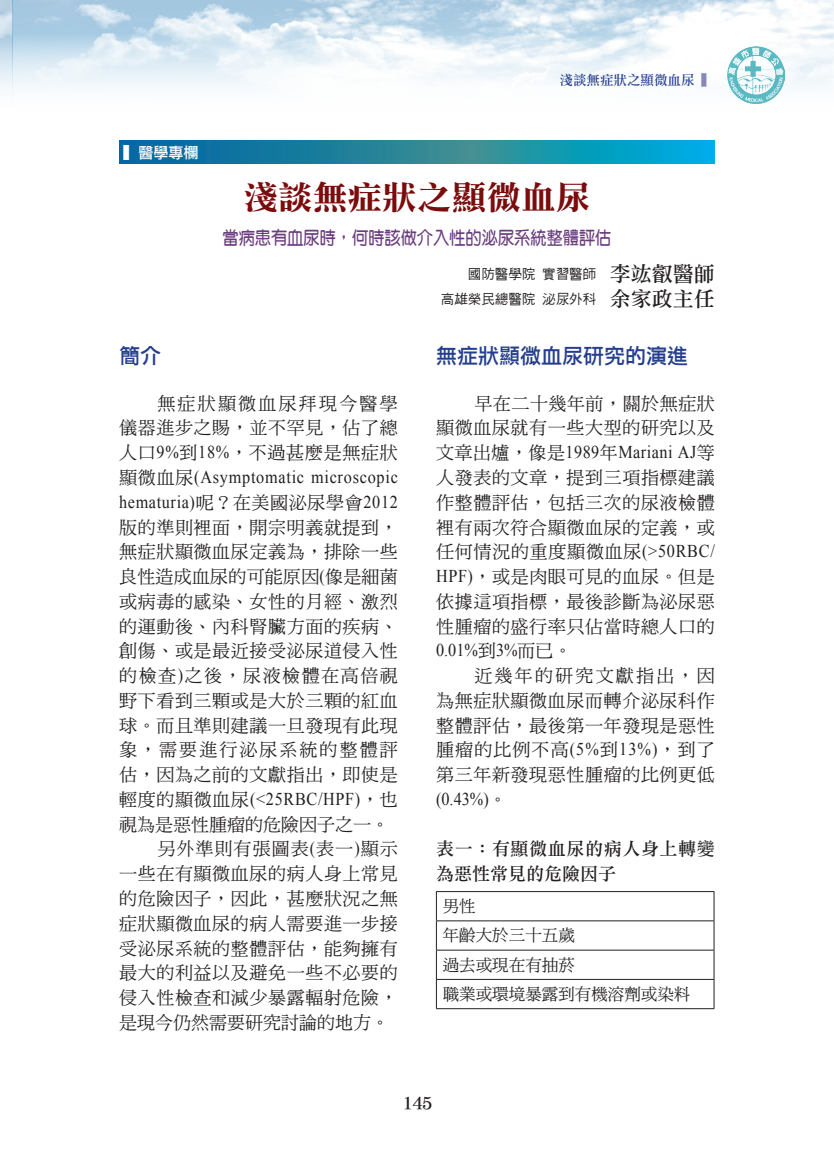
<style>
.page{position:relative;width:834px;height:1153px;background:#fff}
.page>*{position:absolute;margin:0;border:0;box-sizing:border-box;transform-origin:0 0}
.t1{font:33px "DF Li Song W7 WIN BF";color:#7b0b0c;scale:1.05 1}
.t2{font:21px "DF Li Hei W5 WIN BF";color:#253f8e}
.t3{font:18px/24.8px "DF Ming W5 WIN BF";letter-spacing:.035em;color:#231f20;text-align:justify}
.t4{font:18px/24.8px "Times New Roman";letter-spacing:.04em;color:#231f20;scale:.9 1}
.t5{font:18px "DF Ming W5 WIN BF";color:#231f20}
.t6{font:18px/24.8px "DF Li Song W5 WIN BF";letter-spacing:.035em;color:#231f20}
.t7{font:18px "DF Yuan W7 WIN BF";color:#6b3d7f;scale:.9 1}
.t8{font:18px "DF Ming W5 WIN BF";letter-spacing:.06em;color:#231f20}
.t9{font:16.5px/29.2px "DF Ming W5 WIN BF";color:#231f20}
.t10{font:16.5px "DF Li Song W7 WINP BF";color:#231f20}
.t11{font:15px "DF Li Hei W5 WIN BF";color:#fff}
.t12{font:13.5px/25.2px "DF Hei W5 WIN BF";color:#231f20;text-align:right}
.t13{font:13.5px "DF Li Song W5 WIN BF";color:#253f8e}
.s1{color:#8688ba}
.s2{font-family:"DF Li Song W5 WIN BF";font-size:21px}
.s3{font-family:"Times New Roman"}
.s4{font-family:"DF Ming W5 WIN BF"}
</style>
<div class="page">
<img style="left:0;top:0;width:833px;height:104px">
<img style="left:727px;top:46px;width:57px;height:57px">
<hr style="left:436px;top:920px;width:278px;height:1px;background:#231f20">
<hr style="left:436px;top:949px;width:278px;height:1px;background:#231f20">
<hr style="left:436px;top:979px;width:278px;height:1px;background:#231f20">
<hr style="left:436px;top:1008px;width:278px;height:1px;background:#231f20">
<hr style="left:436px;top:891px;width:278px;height:1px;background:#231f20">
<svg style="left:436px;top:891px;width:1px;height:117px"></svg>
<svg style="left:713px;top:891px;width:1px;height:117px"></svg>
<svg style="left:119px;top:140px;width:595px;height:24px;background:#1688a9"></svg>
<p class="t11" style="left:123px;top:145px;width:76px">▍醫學專欄</p>
<p class="t13" style="left:559px;top:73px;width:157px">淺談無症狀之顯微血尿 <span class="s1">▍</span></p>
<h1 class="t1" style="left:243px;top:181px;width:331px">淺談無症狀之顯微血尿</h1>
<p class="t7" style="left:222px;top:228px;width:434px">當病患有血尿時，何時該做介入性的泌尿系統整體評估</p>
<p class="t12" style="left:441px;top:261px;width:275px">國防醫學院實習醫師 <span class="s2">李竑叡醫師<br></span>高雄榮民總醫院泌尿外科 <span class="s2">余家政主任</span></p>
<p class="t2" style="left:119px;top:345px;width:43px">簡介</p>
<p class="t3" style="left:119px;top:391px;width:280px;text-indent:38px">無症狀顯微血尿拜現今醫學儀器進步之賜，並不罕見，佔了總人口<span class="s3">9%</span>到<span class="s3">18%</span>，不過甚麼是無症狀</p>
<p class="t4" style="left:119px;top:464px;width:311px"><span class="s4">顯微血尿</span>(Asymptomatic microscopic hematuria)<span class="s4">呢？在美國泌尿學會</span>2012</p>
<p class="t3" style="left:119px;top:514px;width:280px">版的準則裡面，開宗明義就提到，無症狀顯微血尿定義為，排除一些良性造成血尿的可能原因<span class="s3">(</span>像是細菌或病毒的感染、女性的月經、激烈的運動後、內科腎臟方面的疾病、創傷、或是最近接受泌尿道侵入性的檢查<span class="s3">)</span>之後，尿液檢體在高倍視野下看到三顆或是大於三顆的紅血球。而且準則建議一旦發現有此現象，需要進行泌尿系統的整體評估，因為之前的文獻指出，即使是</p>
<p class="t4" style="left:119px;top:786px;width:311px"><span class="s4">輕度的顯微血尿</span>(&lt;25RBC/HPF)<span class="s4">，也</span></p>
<p class="t5" style="left:119px;top:815px;width:271px">視為是惡性腫瘤的危險因子之一。</p>
<p class="t8" style="left:157px;top:840px;width:242px">另外準則有張圖表<span class="s3">(</span>表一<span class="s3">)</span>顯示</p>
<p class="t3" style="left:119px;top:861px;width:280px">一些在有顯微血尿的病人身上常見</p>
<p class="t3" style="left:119px;top:886px;width:280px">的危險因子，因此，甚麼狀況之無</p>
<p class="t3" style="left:119px;top:910px;width:280px">症狀顯微血尿的病人需要進一步接</p>
<p class="t3" style="left:119px;top:935px;width:280px">受泌尿系統的整體評估，能夠擁有</p>
<p class="t3" style="left:119px;top:960px;width:280px">最大的利益以及避免一些不必要的</p>
<p class="t3" style="left:119px;top:985px;width:280px">侵入性檢查和減少暴露輻射危險，</p>
<p class="t5" style="left:119px;top:1013px;width:271px">是現今仍然需要研究討論的地方。</p>
<p class="t2" style="left:436px;top:345px;width:253px">無症狀顯微血尿研究的演進</p>
<p class="t3" style="left:436px;top:391px;width:280px;text-align:right">早在二十幾年前，關於無症狀<br>顯微血尿就有一些大型的研究以及</p>
<p class="t4" style="left:436px;top:439px;width:311px"><span class="s4">文章出爐，像是</span>1989<span class="s4">年</span>Mariani AJ<span class="s4">等</span></p>
<p class="t3" style="left:436px;top:465px;width:280px">人發表的文章，提到三項指標建議作整體評估，包括三次的尿液檢體裡有兩次符合顯微血尿的定義，或任何情況的重度顯微血尿<span class="s3">(&gt;50RBC/ HPF)</span>，或是肉眼可見的血尿。但是依據這項指標，最後診斷為泌尿惡性腫瘤的盛行率只佔當時總人口的</p>
<p class="t4" style="left:436px;top:637px;width:152px">0.01%<span class="s4">到</span>3%<span class="s4">而已。</span></p>
<p class="t3" style="left:436px;top:663px;width:280px;text-indent:38px">近幾年的研究文獻指出，因為無症狀顯微血尿而轉介泌尿科作整體評估，最後第一年發現是惡性腫瘤的比例不高<span class="s3">(5%</span>到<span class="s3">13%)</span>，到了第三年新發現惡性腫瘤的比例更低</p>
<p class="t4" style="left:436px;top:786px;width:80px">(0.43%)<span class="s4">。</span></p>
<p class="t6" style="left:436px;top:836px;width:280px">表一：有顯微血尿的病人身上轉變為惡性常見的危險因子</p>
<p class="t9" style="left:442px;top:891px;width:249px">男性<br>年齡大於三十五歲<br>過去或現在有抽菸<br>職業或環境暴露到有機溶劑或染料</p>
<p class="t10" style="left:403px;top:1094px;width:30px">145</p>
</div>
